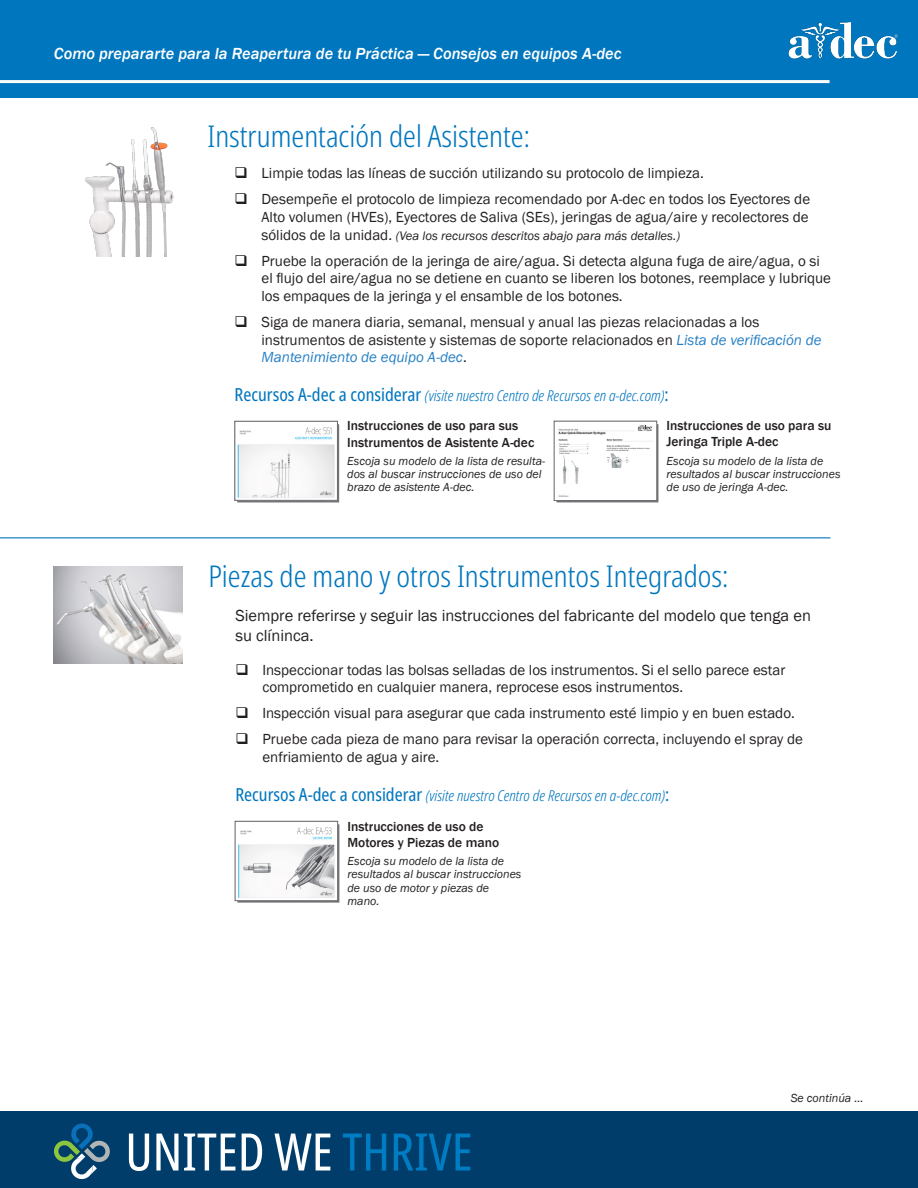
<style>
.page{position:relative;width:918px;height:1188px;background:#fff}
.page>*{position:absolute;margin:0;border:0;box-sizing:border-box;transform-origin:0 0}
.t1{font:extra-condensed 51.75px "Noto Sans";color:#fff}
.t2{font:300 condensed 30px "Noto Sans Display";color:#0076be}
.t3{font:16.5px/19.8px "Franklin Gothic";color:#231f20}
.t4{font:italic 500 16.5px "Franklin Gothic";color:#fff}
.t5{font:15px/17.7px "Franklin Gothic";color:#231f20}
.t6{font:italic 300 condensed 15px "Noto Sans Display";color:#0076be}
.t7{font:500 13.5px/16.2px "Franklin Gothic";color:#231f20}
.t8{font:italic 12.75px "Franklin Gothic";color:#231f20}
.t9{font:italic 12px/13.2px "Franklin Gothic";color:#231f20}
.s1{font-style:normal;font-size:15px}
.s2{font-style:italic;color:#257fc3}
.s3{font-weight:400;font-style:normal;font-size:18px}
.s4{color:#007cc2}
</style>
<div class="page">
<div style="left:0;top:0;width:918px;height:98px;background:#0076be"></div>
<img style="left:788px;top:22px;width:110px;height:37px">
<hr style="left:0;top:80px;width:829px;height:3px;background:#fff">
<div style="left:0;top:1111px;width:918px;height:77px;background:#003d6a"></div>
<svg style="left:54px;top:1123px;width:56px;height:57px"></svg>
<hr style="left:0;top:537px;width:830px;height:1px;background:#0076be">
<img style="left:85px;top:127px;width:89px;height:130px">
<div style="left:237px;top:424px;width:102px;height:78px;border:8px solid #727477"></div>
<img style="left:237px;top:424px;width:99px;height:74px">
<div style="left:235px;top:421px;width:103px;height:79px;border:1px solid #6c6d70"></div>
<div style="left:556px;top:424px;width:102px;height:78px;border:8px solid #727477"></div>
<img style="left:556px;top:424px;width:99px;height:75px">
<div style="left:554px;top:421px;width:103px;height:80px;border:1px solid #6c6d70"></div>
<img style="left:54px;top:566px;width:128px;height:97px">
<div style="left:237px;top:824px;width:102px;height:79px;border:8px solid #727477"></div>
<img style="left:237px;top:824px;width:99px;height:75px">
<div style="left:235px;top:821px;width:103px;height:80px;border:1px solid #6c6d70"></div>
<p class="t4" style="left:54px;top:43px;width:569px">Como prepararte para la Reapertura de tu Práctica — Consejos en equipos A-dec</p>
<h2 class="t2" style="left:208px;top:115px;width:324px">Instrumentación del Asistente:</h2>
<p class="t5" style="left:262px;top:161px;width:550px;line-height:26px">Limpie todas las líneas de succión utilizando su protocolo de limpieza.<br>Desempeñe el protocolo de limpieza recomendado por A-dec en todos los Eyectores de</p>
<p class="t5" style="left:262px;top:209px;width:549px">Alto volumen (HVEs), Eyectores de Saliva (SEs), jeringas de agua/aire y recolectores de</p>
<p class="t8" style="left:262px;top:227px;width:420px"><span class="s1">sólidos de la unidad.</span> (Vea los recursos descritos abajo para más detalles.)</p>
<p class="t5" style="left:262px;top:252px;width:571px">Pruebe la operación de la jeringa de aire/agua. Si detecta alguna fuga de aire/agua, o si el flujo del aire/agua no se detiene en cuanto se liberen los botones, reemplace y lubrique los empaques de la jeringa y el ensamble de los botones.</p>
<p class="t5" style="left:262px;top:313px;width:562px">Siga de manera diaria, semanal, mensual y anual las piezas relacionadas a los instrumentos de asistente y sistemas de soporte relacionados en <span class="s2">Lista de verificación de<br>Mantenimiento de equipo A-dec</span>.</p>
<p class="t6" style="left:235px;top:385px;width:435px"><span class="s3">Recursos A-dec a considerar</span> (visite nuestro Centro de Recursos en a-dec.com)<span class="s3">:</span></p>
<p class="t7" style="left:347px;top:418px;width:189px">Instrucciones de uso para sus<br>Instrumentos de Asistente A-dec</p>
<p class="t9" style="left:347px;top:455px;width:199px">Escoja su modelo de la lista de resulta&shy;dos al buscar instrucciones de uso del brazo de asistente A-dec.</p>
<p class="t7" style="left:666px;top:417px;width:166px">Instrucciones de uso para su<br>Jeringa Triple A-dec</p>
<p class="t9" style="left:666px;top:454px;width:175px">Escoja su modelo de la lista de resultados al buscar instrucciones de uso de jeringa A-dec.</p>
<h2 class="t2" style="left:208px;top:555px;width:521px">Piezas de mano y otros Instrumentos Integrados:</h2>
<p class="t3" style="left:235px;top:606px;width:577px">Siempre referirse y seguir las instrucciones del fabricante del modelo que tenga en su clíninca.</p>
<p class="t5" style="left:262px;top:661px;width:524px">Inspeccionar todas las bolsas selladas de los instrumentos. Si el sello parece estar comprometido en cualquier manera, reprocese esos instrumentos.</p>
<p class="t5" style="left:262px;top:700px;width:542px;line-height:26.1px">Inspección visual para asegurar que cada instrumento esté limpio y en buen estado.<br>Pruebe cada pieza de mano para revisar la operación correcta, incluyendo el spray de</p>
<p class="t5" style="left:262px;top:748px;width:178px">enfriamiento de agua y aire.</p>
<p class="t6" style="left:235px;top:785px;width:435px"><span class="s3">Recursos A-dec a considerar</span> (visite nuestro Centro de Recursos en a-dec.com)<span class="s3">:</span></p>
<p class="t7" style="left:347px;top:818px;width:153px">Instrucciones de uso de<br>Motores y Piezas de mano</p>
<p class="t9" style="left:347px;top:855px;width:175px">Escoja su modelo de la lista de resultados al buscar instrucciones de uso de motor y piezas de mano.</p>
<h1 class="t1" style="left:125px;top:1115px;width:349px">UNITED WE <span class="s4">THRIVE</span></h1>
<p class="t9" style="left:791px;top:1091px;width:74px">Se continúa ...</p>
</div>
